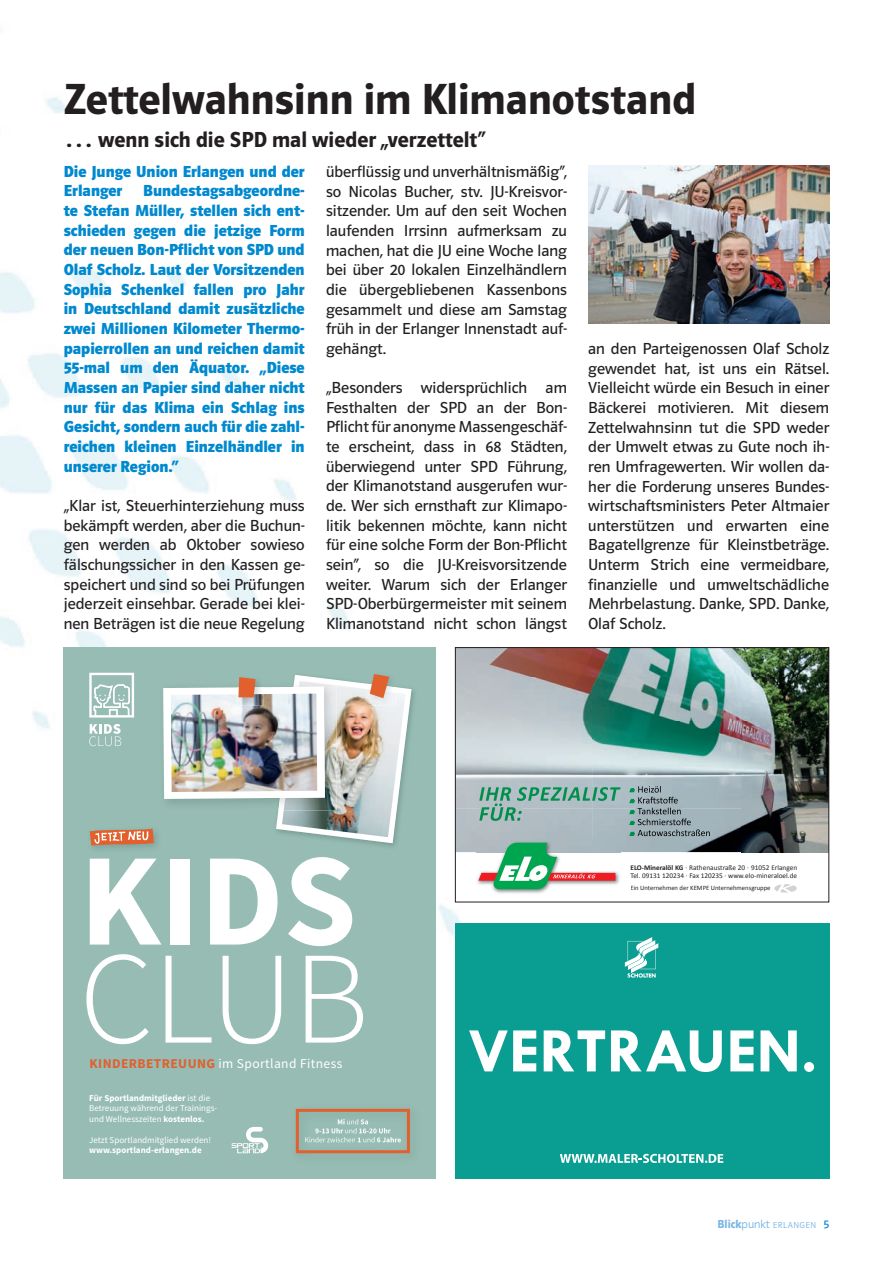
<style>
.page{position:relative;width:893px;height:1263px;background:#fff}
.page>*{position:absolute;margin:0;border:0;box-sizing:border-box;transform-origin:0 0}
.t1{font:700 131.7px "Source Sans Pro";color:#fff}
.t2{font:300 131.7px "Source Sans Pro";color:#fff}
.t3{font:600 45px "Polo 22";color:#231f20}
.t4{font:600 22.5px "Polo 22";color:#231f20}
.t5{font:16.5px/19.6px "Polo 22 Buch";color:#231f20;text-align:justify}
.t6{font:700 16.5px/19.6px "Polo 22";color:#0089cf}
.t7{font:13.5px "Source Sans Pro";letter-spacing:.03em;color:#fff}
.t8{font:9px/10.5px "Source Sans Pro";color:#fff}
.t9{font:700 9px "Source Sans Pro";color:#fff}
.t10{font:9px "Polo 22 Leicht";letter-spacing:.05em;color:#77b6e4}
.t11{font:7.2px/8.4px "Calibri";color:#231f20}
.t12{font:6.6px "Calibri";color:#231f20}
.s1{font-weight:700;color:#e1602e}
.s2{font-weight:700}
.s3{font-family:"Polo 22";font-weight:600;font-size:12px}
.s4{font-size:12px}
.s5{font-family:"Polo 22 Buch";font-size:12px;color:#0089cf}
</style>
<div class="page">
<img style="left:0;top:29px;width:830px;height:1150px">
<img style="left:588px;top:166px;width:241px;height:157px">
<div style="left:64px;top:647px;width:372px;height:532px;background:#96bcb3"></div>
<svg style="left:231px;top:1127px;width:37px;height:26px"></svg>
<img style="left:295px;top:1108px;width:115px;height:46px">
<img style="left:315px;top:1128px;width:23px;height:5px">
<img style="left:375px;top:1128px;width:16px;height:5px">
<img style="left:305px;top:1137px;width:33px;height:5px">
<svg style="left:338px;top:1119px;width:37px;height:23px"></svg>
<img style="left:375px;top:1137px;width:26px;height:5px">
<div style="left:296px;top:1109px;width:114px;height:44px;border:3px solid #e1602e"></div>
<img style="left:89px;top:673px;width:322px;height:176px">
<div style="left:455px;top:924px;width:374px;height:255px;background:#0a9e92"></div>
<svg style="left:560px;top:1154px;width:163px;height:9px"></svg>
<svg style="left:625px;top:937px;width:33px;height:41px"></svg>
<svg style="left:469px;top:1030px;width:67px;height:41px"></svg>
<svg style="left:544px;top:1030px;width:61px;height:41px"></svg>
<svg style="left:611px;top:1030px;width:111px;height:42px"></svg>
<svg style="left:730px;top:1030px;width:23px;height:41px"></svg>
<svg style="left:760px;top:1030px;width:37px;height:41px"></svg>
<div style="left:804px;top:1062px;width:10px;height:10px;background:#fff;border-radius:50%"></div>
<img style="left:457px;top:649px;width:370px;height:203px">
<img style="left:479px;top:787px;width:141px;height:14px">
<img style="left:479px;top:803px;width:43px;height:18px">
<svg style="left:629px;top:788px;width:6px;height:4px"></svg>
<img style="left:635px;top:786px;width:26px;height:6px">
<svg style="left:629px;top:799px;width:6px;height:4px"></svg>
<img style="left:635px;top:797px;width:43px;height:6px">
<svg style="left:629px;top:810px;width:6px;height:4px"></svg>
<img style="left:635px;top:808px;width:46px;height:6px">
<svg style="left:629px;top:821px;width:6px;height:4px"></svg>
<img style="left:635px;top:818px;width:56px;height:7px">
<svg style="left:629px;top:831px;width:6px;height:5px"></svg>
<img style="left:635px;top:829px;width:75px;height:7px">
<img style="left:476px;top:840px;width:144px;height:54px">
<svg style="left:478px;top:843px;width:137px;height:46px"></svg>
<svg style="left:774px;top:884px;width:23px;height:8px"></svg>
<div style="left:455px;top:647px;width:374px;height:255px;border:1px solid #231f20"></div>
<h2 class="t3" style="left:64px;top:75px;width:634px">Zettelwahnsinn im Klimanotstand</h2>
<h3 class="t4" style="left:64px;top:127px;width:424px">… wenn sich die SPD mal wieder „verzettelt“</h3>
<p class="t6" style="left:64px;top:162px;width:242px">Die Junge Union Erlangen und der<br>Erlanger</p>
<p class="t5" style="left:326px;top:162px;width:242px">überflüssig und unverhältnismäßig“, so Nicolas Bucher, stv. JU-Kreisvor&shy;sitzender. Um auf den seit Wochen laufenden Irrsinn aufmerksam zu machen, hat die JU eine Woche lang bei über 20 lokalen Einzelhändlern die übergebliebenen Kassenbons gesammelt und diese am Samstag früh in der Erlanger Innenstadt auf&shy;gehängt.</p>
<p class="t5" style="left:326px;top:378px;width:242px">„Besonders widersprüchlich am Festhalten der SPD an der Bon-Pflicht für anonyme Massengeschäf&shy;te erscheint, dass in 68 Städten, überwiegend unter SPD Führung, der Klimanotstand ausgerufen wur&shy;de. Wer sich ernsthaft zur Klimapo&shy;litik bekennen möchte, kann nicht für eine solche Form der Bon-Pflicht sein“, so die JU-Kreisvorsitzende weiter. Warum sich der Erlanger SPD-Oberbürgermeister mit seinem Klimanotstand nicht schon längst</p>
<p class="t6" style="left:64px;top:181px;width:242px;text-align:justify;text-indent:80px">Bundestagsabgeordne&shy;te Stefan Müller, stellen sich ent&shy;schieden gegen die jetzige Form der neuen Bon-Pflicht von SPD und Olaf Scholz. Laut der Vorsitzenden Sophia Schenkel fallen pro Jahr in Deutschland damit zusätzliche zwei Millionen Kilometer Thermo&shy;papierrollen an und reichen damit 55-mal um den Äquator. „Diese Massen an Papier sind daher nicht nur für das Klima ein Schlag ins Gesicht, sondern auch für die zahl&shy;reichen kleinen Einzelhändler in unserer Region.“</p>
<p class="t5" style="left:64px;top:496px;width:242px">„Klar ist, Steuerhinterziehung muss bekämpft werden, aber die Buchun&shy;gen werden ab Oktober sowieso fälschungssicher in den Kassen ge&shy;speichert und sind so bei Prüfungen jederzeit einsehbar. Gerade bei klei&shy;nen Beträgen ist die neue Regelung</p>
<p class="t5" style="left:588px;top:339px;width:242px">an den Parteigenossen Olaf Scholz gewendet hat, ist uns ein Rätsel.<br>Vielleicht würde ein Besuch in einer Bäckerei motivieren. Mit diesem Zettelwahnsinn tut die SPD weder der Umwelt etwas zu Gute noch ih&shy;ren Umfragewerten. Wir wollen da&shy;her die Forderung unseres Bundes&shy;wirtschaftsministers Peter Altmaier unterstützen und erwarten eine Bagatellgrenze für Kleinstbeträge.<br>Unterm Strich eine vermeidbare, finanzielle und umweltschädliche Mehrbelastung. Danke, SPD. Danke, Olaf Scholz.</p>
<h1 class="t1" style="left:80px;top:816px;width:278px">KIDS</h1>
<h1 class="t2" style="left:80px;top:919px;width:290px">CLUB</h1>
<p class="t7" style="left:90px;top:1055px;width:254px"><span class="s1">KINDERBETREUUNG</span> im Sportland Fitness</p>
<p class="t8" style="left:89px;top:1093px;width:130px"><span class="s2">Für Sportlandmitglieder</span> ist die<br>Betreuung während der Trainings&shy;und Wellnesszeiten <span class="s2">kostenlos.</span></p>
<p class="t8" style="left:89px;top:1135px;width:123px">Jetzt Sportlandmitglied werden!</p>
<p class="t9" style="left:89px;top:1144px;width:114px">www.sportland-erlangen.de</p>
<p class="t11" style="left:630px;top:863px;width:168px"><span class="s2">ELO-Mineralöl KG</span> · Rathenaustraße 20 · 91052 Erlangen<br>Tel. 09131 120234 · Fax 120235 · www.elo-mineraloel.de</p>
<p class="t12" style="left:630px;top:884px;width:142px">Ein Unternehmen der KEMPE Unternehmensgruppe</p>
<p class="t10" style="left:717px;top:1220px;width:113px"><span class="s3">Blick</span><span class="s4">punkt</span> ERLANGEN <span class="s5">5</span></p>
</div>
